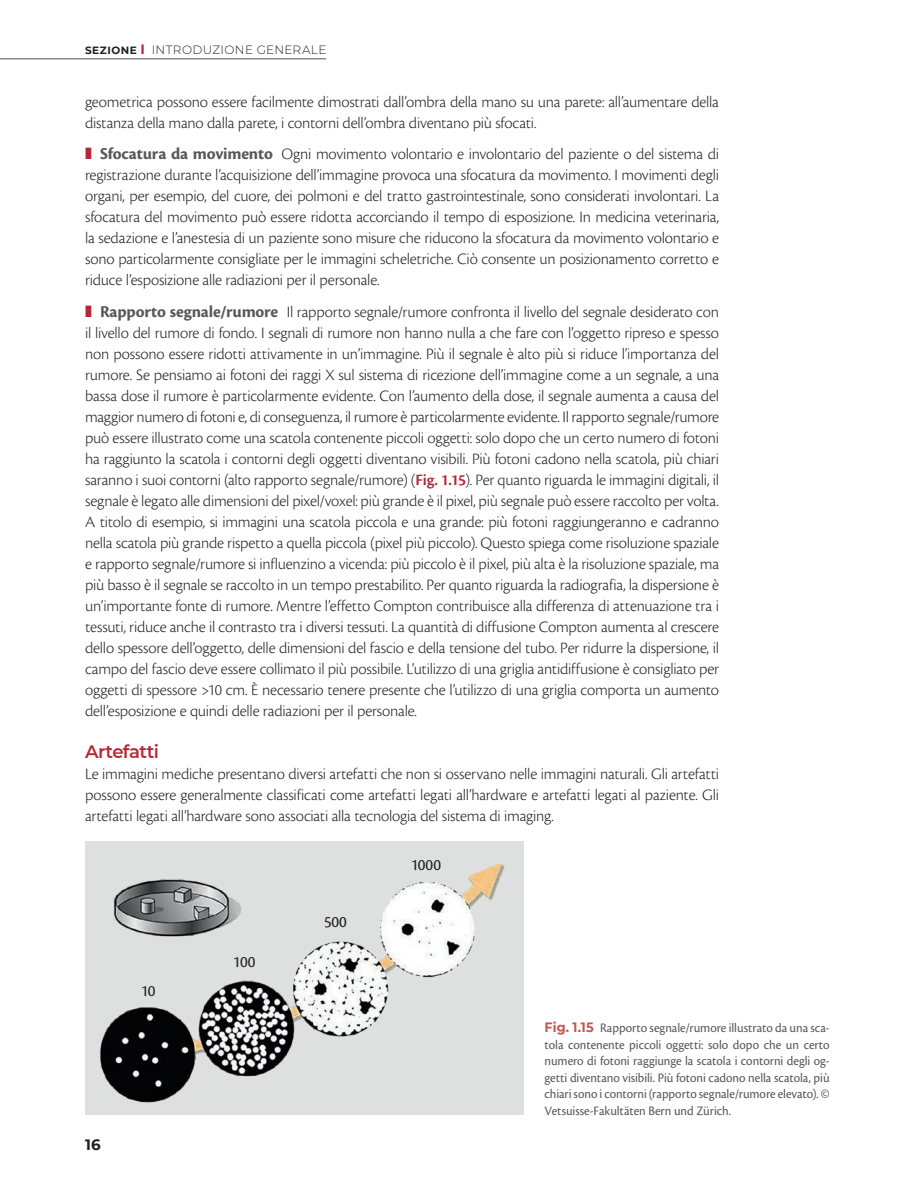
<style>
.page{position:relative;width:919px;height:1191px;background:#fff}
.page>*{position:absolute;margin:0;border:0;box-sizing:border-box;transform-origin:0 0}
.Title_2{font:600 18px "Montserrat";letter-spacing:-.03em;color:#b72837}
.t1{font:16.65px "Cronos Pro";letter-spacing:-.005em;color:#231f20}
.Testo{font:300 16.5px/21px "Cronos Pro";letter-spacing:-.015em;color:#231f20;text-align:justify}
.t2{font:700 15px "Montserrat";color:#231f20}
.Dida{font:13.5px/16.5px "Cronos Pro";letter-spacing:-.005em;color:#57585a;text-align:justify;scale:.95 1}
.t3{font:300 12px "Montserrat";letter-spacing:.035em;color:#231f20}
.s1{font-weight:700;font-size:10.5px}
.s2{font-weight:700;font-size:13.5px;color:#b72837}
.s3{color:#b72837}
.s4{font-weight:700;font-size:17.25px;color:#57585a}
.s5{font-weight:600;color:#b72837}
.s6{font-family:"Montserrat";font-weight:700;color:#c3564f}
</style>
<div class="page">
<hr style="left:0;top:58px;width:326px;height:1px;background:#636366">
<img style="left:85px;top:841px;width:438px;height:273px">
<p class="t3" style="left:85px;top:42px;width:243px"><span class="s1">SEZIONE</span> <span class="s2">I</span> INTRODUZIONE GENERALE</p>
<p class="Testo" style="left:85px;top:91px;width:635px">geometrica possono essere facilmente dimostrati dall’ombra della mano su una parete: all’aumentare della distanza della mano dalla parete, i contorni dell’ombra diventano più sfocati.</p>
<p class="Testo" style="left:85px;top:143px;width:635px"><span class="s3">❚</span> <span class="s4">Sfocatura da movimento</span> Ogni movimento volontario e involontario del paziente o del sistema di registrazione durante l’acquisizione dell’immagine provoca una sfocatura da movimento. I movimenti degli organi, per esempio, del cuore, dei polmoni e del tratto gastrointestinale, sono considerati involontari. La sfocatura del movimento può essere ridotta accorciando il tempo di esposizione. In medicina veterinaria, la sedazione e l’anestesia di un paziente sono misure che riducono la sfocatura da movimento volontario e sono particolarmente consigliate per le immagini scheletriche. Ciò consente un posizionamento corretto e riduce l’esposizione alle radiazioni per il personale.</p>
<p class="Testo" style="left:85px;top:301px;width:635px"><span class="s3">❚</span> <span class="s4">Rapporto segnale/rumore</span> Il rapporto segnale/rumore confronta il livello del segnale desiderato con il livello del rumore di fondo. I segnali di rumore non hanno nulla a che fare con l’oggetto ripreso e spesso non possono essere ridotti attivamente in un’immagine. Più il segnale è alto più si riduce l’importanza del rumore. Se pensiamo ai fotoni dei raggi X sul sistema di ricezione dell’immagine come a un segnale, a una bassa dose il rumore è particolarmente evidente. Con l’aumento della dose, il segnale aumenta a causa del maggior numero di fotoni e, di conseguenza, il rumore è particolarmente evidente. Il rapporto segnale/rumore può essere illustrato come una scatola contenente piccoli oggetti: solo dopo che un certo numero di fotoni ha raggiunto la scatola i contorni degli oggetti diventano visibili. Più fotoni cadono nella scatola, più chiari saranno i suoi contorni (alto rapporto segnale/rumore) (<span class="s5">Fig. 1.15</span>). Per quanto riguarda le immagini digitali, il segnale è legato alle dimensioni del pixel/voxel: più grande è il pixel, più segnale può essere raccolto per volta.<br>A titolo di esempio, si immagini una scatola piccola e una grande: più fotoni raggiungeranno e cadranno nella scatola più grande rispetto a quella piccola (pixel più piccolo). Questo spiega come risoluzione spaziale e rapporto segnale/rumore si influenzino a vicenda: più piccolo è il pixel, più alta è la risoluzione spaziale, ma più basso è il segnale se raccolto in un tempo prestabilito. Per quanto riguarda la radiografia, la dispersione è un’importante fonte di rumore. Mentre l’effetto Compton contribuisce alla differenza di attenuazione tra i tessuti, riduce anche il contrasto tra i diversi tessuti. La quantità di diffusione Compton aumenta al crescere dello spessore dell’oggetto, delle dimensioni del fascio e della tensione del tubo. Per ridurre la dispersione, il campo del fascio deve essere collimato il più possibile. L’utilizzo di una griglia antidiffusione è consigliato per oggetti di spessore &gt;10 cm. È necessario tenere presente che l’utilizzo di una griglia comporta un aumento dell’esposizione e quindi delle radiazioni per il personale.</p>
<p class="Title_2" style="left:85px;top:738px;width:75px">Artefatti</p>
<p class="Testo" style="left:85px;top:763px;width:635px">Le immagini mediche presentano diversi artefatti che non si osservano nelle immagini naturali. Gli artefatti possono essere generalmente classificati come artefatti legati all’hardware e artefatti legati al paziente. Gli artefatti legati all’hardware sono associati alla tecnologia del sistema di imaging.</p>
<p class="t1" style="left:141px;top:981px;width:16px">10</p>
<p class="t2" style="left:85px;top:1134px;width:17px">16</p>
<p class="t1" style="left:233px;top:952px;width:24px">100</p>
<p class="t1" style="left:324px;top:911px;width:24px">500</p>
<p class="t1" style="left:410px;top:855px;width:32px">1000</p>
<p class="Dida" style="left:544px;top:1020px;width:301px"><span class="s6">Fig. 1.15</span> Rapporto segnale/rumore illustrato da una sca&shy;tola contenente piccoli oggetti: solo dopo che un certo numero di fotoni raggiunge la scatola i contorni degli og&shy;getti diventano visibili. Più fotoni cadono nella scatola, più chiari sono i contorni (rapporto segnale/rumore elevato). © Vetsuisse-Fakultäten Bern und Zürich.</p>
</div>
